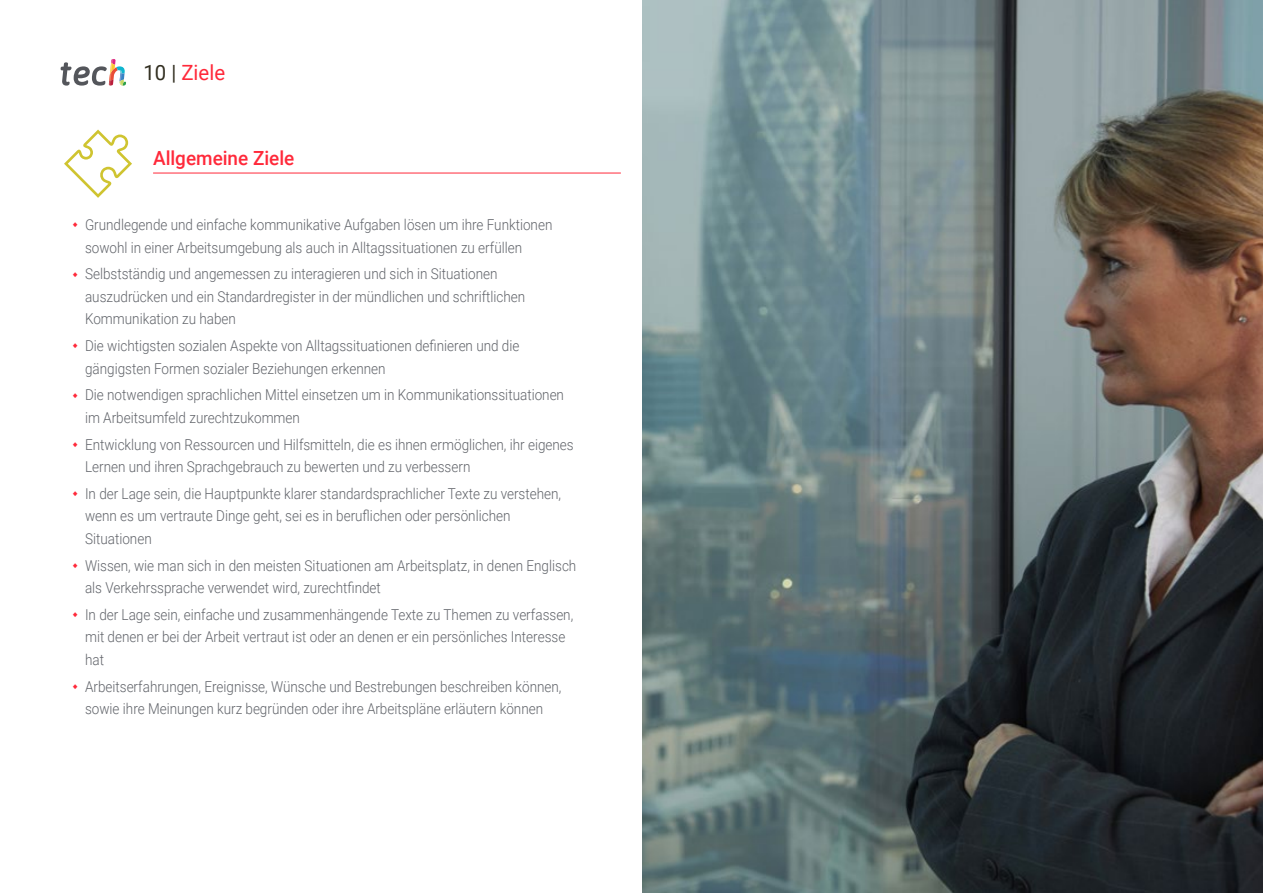
<style>
.page{position:relative;width:1263px;height:893px;background:#fff}
.page>*{position:absolute;margin:0;border:0;box-sizing:border-box;transform-origin:0 0}
.t1{font:21px "Roboto";color:#ff293a}
.t2{font:500 19.5px "Roboto";color:#ff293a}
.t3{font:300 15px/22.5px "Roboto";color:#61646a;scale:.9 1}
.s1{color:#312e20}
</style>
<div class="page">
<hr style="left:153px;top:173px;width:468px;height:1px;background:#ff293a">
<svg style="left:64px;top:130px;width:68px;height:68px"></svg>
<img style="left:642px;top:0;width:621px;height:893px">
<svg style="left:61px;top:59px;width:65px;height:27px"></svg>
<h1 class="t1" style="left:144px;top:57px;width:83px"><span class="s1">10 |</span> Ziele</h1>
<h2 class="t2" style="left:153px;top:144px;width:143px">Allgemeine Ziele</h2>
<p class="t3" style="left:85px;top:213px;width:521px">Grundlegende und einfache kommunikative Aufgaben lösen um ihre Funktionen sowohl in einer Arbeitsumgebung als auch in Alltagssituationen zu erfüllen</p>
<p class="t3" style="left:85px;top:262px;width:491px">Selbstständig und angemessen zu interagieren und sich in Situationen auszudrücken und ein Standardregister in der mündlichen und schriftlichen<br>Kommunikation zu haben</p>
<p class="t3" style="left:85px;top:334px;width:484px">Die wichtigsten sozialen Aspekte von Alltagssituationen definieren und die gängigsten Formen sozialer Beziehungen erkennen</p>
<p class="t3" style="left:85px;top:383px;width:534px">Die notwendigen sprachlichen Mittel einsetzen um in Kommunikationssituationen im Arbeitsumfeld zurechtzukommen</p>
<p class="t3" style="left:85px;top:432px;width:544px">Entwicklung von Ressourcen und Hilfsmitteln, die es ihnen ermöglichen, ihr eigenes<br>Lernen und ihren Sprachgebrauch zu bewerten und zu verbessern</p>
<p class="t3" style="left:85px;top:482px;width:530px">In der Lage sein, die Hauptpunkte klarer standardsprachlicher Texte zu verstehen, wenn es um vertraute Dinge geht, sei es in beruflichen oder persönlichen<br>Situationen</p>
<p class="t3" style="left:85px;top:553px;width:547px">Wissen, wie man sich in den meisten Situationen am Arbeitsplatz, in denen Englisch als Verkehrssprache verwendet wird, zurechtfindet</p>
<p class="t3" style="left:85px;top:603px;width:544px">In der Lage sein, einfache und zusammenhängende Texte zu Themen zu verfassen, mit denen er bei der Arbeit vertraut ist oder an denen er ein persönliches Interesse hat</p>
<p class="t3" style="left:85px;top:674px;width:531px">Arbeitserfahrungen, Ereignisse, Wünsche und Bestrebungen beschreiben können, sowie ihre Meinungen kurz begründen oder ihre Arbeitspläne erläutern können</p>
</div>
